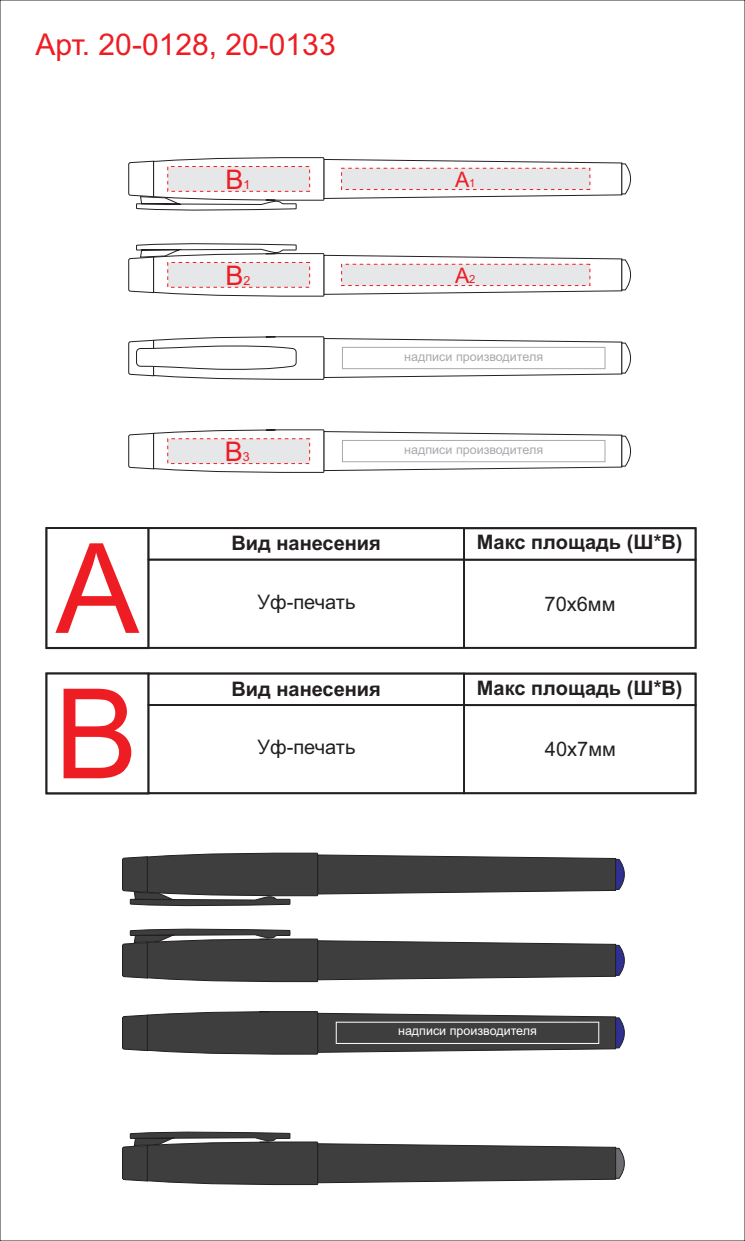
<style>
.page{position:relative;width:745px;height:1241px;background:#fff}
.page>*{position:absolute;margin:0;border:0;box-sizing:border-box;transform-origin:0 0}
.t1{font:125px "Arial";color:#ee1d23}
.t2{font:30px "Arial";color:#ee1d23}
.t3{font:27px "Arial";color:#ee1d23}
.t4{font:21.38px "Arial";color:#ee1d23}
.t5{font:700 20px "Arial";color:#231f20}
.t6{font:20px "Arial";color:#231f20}
.t7{font:12.5px "Arial";color:#a8a9ad}
.t8{font:12.5px "Arial";color:#fff}
.s1{font-size:12.5px}
.s2{font-size:11.25px}
</style>
<div class="page">
<svg style="left:122px;top:928px;width:503px;height:54px"></svg>
<svg style="left:122px;top:852px;width:503px;height:54px"></svg>
<svg style="left:122px;top:1011px;width:503px;height:43px;background:#58585a"></svg>
<svg style="left:128px;top:243px;width:503px;height:54px"></svg>
<svg style="left:128px;top:157px;width:503px;height:54px"></svg>
<svg style="left:128px;top:336px;width:503px;height:44px"></svg>
<svg style="left:128px;top:429px;width:503px;height:44px"></svg>
<svg style="left:122px;top:1131px;width:503px;height:53px"></svg>
<div style="left:147px;top:527px;width:317px;height:33px;border:2px solid #231f20"></div>
<div style="left:147px;top:558px;width:317px;height:90px;border:2px solid #231f20"></div>
<div style="left:463px;top:558px;width:233px;height:90px;border:2px solid #231f20"></div>
<div style="left:463px;top:527px;width:233px;height:33px;border:2px solid #231f20"></div>
<div style="left:45px;top:527px;width:104px;height:122px;border:2px solid #231f20"></div>
<div style="left:147px;top:672px;width:317px;height:33px;border:2px solid #231f20"></div>
<div style="left:147px;top:704px;width:317px;height:90px;border:2px solid #231f20"></div>
<div style="left:463px;top:704px;width:233px;height:90px;border:2px solid #231f20"></div>
<div style="left:463px;top:672px;width:233px;height:34px;border:2px solid #231f20"></div>
<div style="left:45px;top:672px;width:104px;height:122px;border:2px solid #231f20"></div>
<h2 class="t2" style="left:35px;top:33px;width:301px">Арт. 20-0128, 20-0133</h2>
<h3 class="t3" style="left:225px;top:169px;width:26px">B<span class="s1">1</span></h3>
<p class="t4" style="left:455px;top:171px;width:22px">A<span class="s2">1</span></p>
<h3 class="t3" style="left:225px;top:265px;width:26px">B<span class="s1">2</span></h3>
<p class="t4" style="left:455px;top:267px;width:22px">A<span class="s2">2</span></p>
<p class="t7" style="left:404px;top:351px;width:140px">надписи производителя</p>
<h3 class="t3" style="left:224px;top:441px;width:26px">B<span class="s1">3</span></h3>
<p class="t7" style="left:404px;top:444px;width:140px">надписи производителя</p>
<h1 class="t1" style="left:56px;top:541px;width:85px">A</h1>
<h1 class="t1" style="left:54px;top:687px;width:85px">B</h1>
<p class="t5" style="left:231px;top:535px;width:151px">Вид нанесения</p>
<p class="t5" style="left:476px;top:534px;width:207px">Макс площадь (Ш*В)</p>
<p class="t6" style="left:257px;top:594px;width:99px">Уф-печать</p>
<p class="t6" style="left:544px;top:596px;width:72px">70х6мм</p>
<p class="t5" style="left:231px;top:681px;width:151px">Вид нанесения</p>
<p class="t5" style="left:476px;top:680px;width:207px">Макс площадь (Ш*В)</p>
<p class="t6" style="left:257px;top:739px;width:99px">Уф-печать</p>
<p class="t6" style="left:544px;top:741px;width:72px">40х7мм</p>
<p class="t8" style="left:398px;top:1026px;width:140px">надписи производителя</p>
</div>
